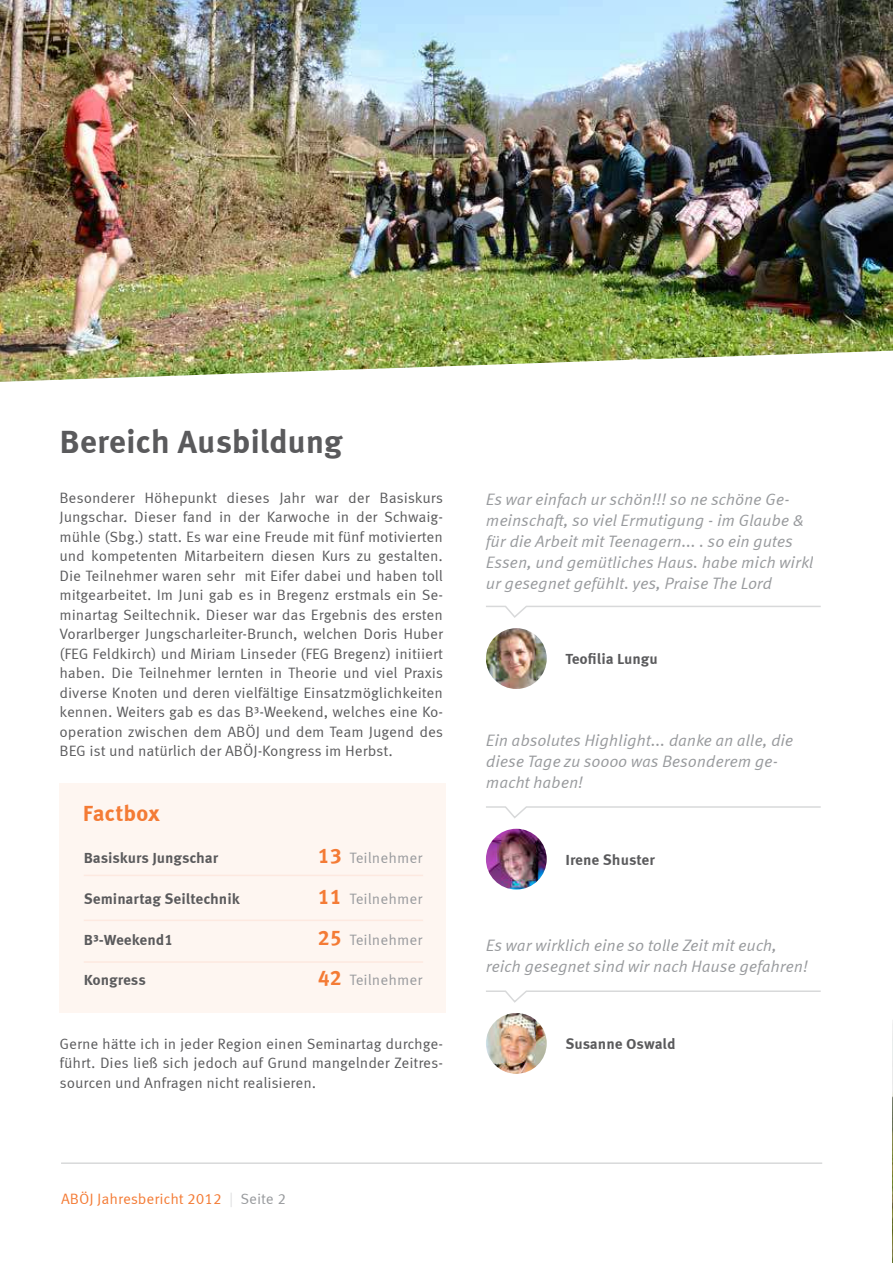
<style>
.page{position:relative;width:893px;height:1263px;background:#fff}
.page>*{position:absolute;margin:0;border:0;box-sizing:border-box;transform-origin:0 0}
.t1{font:700 33px "Meta Correspondence";letter-spacing:-.01em;color:#5a5a5c}
.t2{font:700 22.5px "Meta Correspondence";letter-spacing:-.01em;color:#f47b35}
.t3{font:italic 16.5px/21px "Meta Correspondence";letter-spacing:-.01em;color:#989a9d}
.t4{font:15px/19.5px "Meta Correspondence";letter-spacing:-.005em;color:#5a5a5c;text-align:justify}
.t5{font:700 15px "Meta Correspondence";color:#5a5a5c}
.t6{font:15px "Meta Correspondence";color:#989a9d}
.t7{font:15px "Meta Correspondence";letter-spacing:-.005em;color:#f47b35}
.s1{font-weight:700;font-size:21px;color:#f47b35}
.s2{color:#dfe0e1}
.s3{color:#989a9d}
</style>
<div class="page">
<img style="left:892px;top:1020px;width:1px;height:243px">
<img style="left:0;top:0;width:893px;height:382px">
<div style="left:60px;top:783px;width:386px;height:230px;background:#fef6f1"></div>
<hr style="left:84px;top:875px;width:339px;height:1px;background:#fde9e0">
<hr style="left:84px;top:919px;width:339px;height:2px;background:#fde9e0">
<hr style="left:84px;top:961px;width:339px;height:2px;background:#fde9e0">
<hr style="left:61px;top:1162px;width:761px;height:2px;background:#d8d9da">
<img style="left:486px;top:628px;width:61px;height:61px;border-radius:30px">
<svg style="left:486px;top:605px;width:335px;height:13px"></svg>
<img style="left:486px;top:829px;width:61px;height:60px;border-radius:30px">
<svg style="left:486px;top:806px;width:335px;height:13px"></svg>
<img style="left:486px;top:1013px;width:61px;height:61px;border-radius:30px">
<svg style="left:486px;top:990px;width:335px;height:13px"></svg>
<h1 class="t1" style="left:60px;top:424px;width:285px">Bereich Ausbildung</h1>
<p class="t4" style="left:60px;top:488px;width:385px">Besonderer Höhepunkt dieses Jahr war der Basiskurs Jungschar. Dieser fand in der Karwoche in der Schwaig&shy;mühle (Sbg.) statt. Es war eine Freude mit fünf motivierten und kompetenten Mitarbeitern diesen Kurs zu gestalten.<br>Die Teilnehmer waren sehr mit Eifer dabei und haben toll mitgearbeitet. Im Juni gab es in Bregenz erstmals ein Se&shy;minartag Seiltechnik. Dieser war das Ergebnis des ersten Vorarlberger Jungscharleiter-Brunch, welchen Doris Huber (FEG Feldkirch) und Miriam Linseder (FEG Bregenz) initiiert haben. Die Teilnehmer lernten in Theorie und viel Praxis diverse Knoten und deren vielfältige Einsatzmöglichkeiten kennen. Weiters gab es das B³-Weekend, welches eine Ko&shy;operation zwischen dem ABÖJ und dem Team Jugend des BEG ist und natürlich der ABÖJ-Kongress im Herbst.</p>
<h2 class="t2" style="left:83px;top:802px;width:79px">Factbox</h2>
<p class="t5" style="left:84px;top:850px;width:136px">Basiskurs Jungschar</p>
<p class="t6" style="left:318px;top:851px;width:106px"><span class="s1">13</span> Teilnehmer</p>
<p class="t5" style="left:84px;top:891px;width:158px">Seminartag Seiltechnik</p>
<p class="t6" style="left:318px;top:891px;width:106px"><span class="s1">11</span> Teilnehmer</p>
<p class="t5" style="left:84px;top:931px;width:91px">B³-Weekend1</p>
<p class="t6" style="left:318px;top:932px;width:106px"><span class="s1">25</span> Teilnehmer</p>
<p class="t5" style="left:84px;top:972px;width:64px">Kongress</p>
<p class="t6" style="left:318px;top:972px;width:106px"><span class="s1">42</span> Teilnehmer</p>
<p class="t4" style="left:60px;top:1034px;width:385px">Gerne hätte ich in jeder Region einen Seminartag durchge&shy;führt. Dies ließ sich jedoch auf Grund mangelnder Zeitres&shy;sourcen und Anfragen nicht realisieren.</p>
<p class="t7" style="left:61px;top:1192px;width:227px">ABÖJ Jahresbericht 2012 <span class="s2">|</span> <span class="s3">Seite 2</span></p>
<p class="t3" style="left:486px;top:489px;width:329px">Es war einfach ur schön!!! so ne schöne Ge&shy;meinschaft, so viel Ermutigung - im Glaube &amp; für die Arbeit mit Teenagern... . so ein gutes Essen, und gemütliches Haus. habe mich wirkl ur gesegnet gefühlt. yes, Praise The Lord</p>
<p class="t5" style="left:565px;top:650px;width:94px">Teofilia Lungu</p>
<p class="t3" style="left:486px;top:730px;width:309px">Ein absolutes Highlight... danke an alle, die diese Tage zu soooo was Besonderem ge&shy;macht haben!</p>
<p class="t5" style="left:565px;top:851px;width:91px">Irene Shuster</p>
<p class="t3" style="left:486px;top:935px;width:324px">Es war wirklich eine so tolle Zeit mit euch, reich gesegnet sind wir nach Hause gefahren!</p>
<p class="t5" style="left:565px;top:1036px;width:112px">Susanne Oswald</p>
</div>
